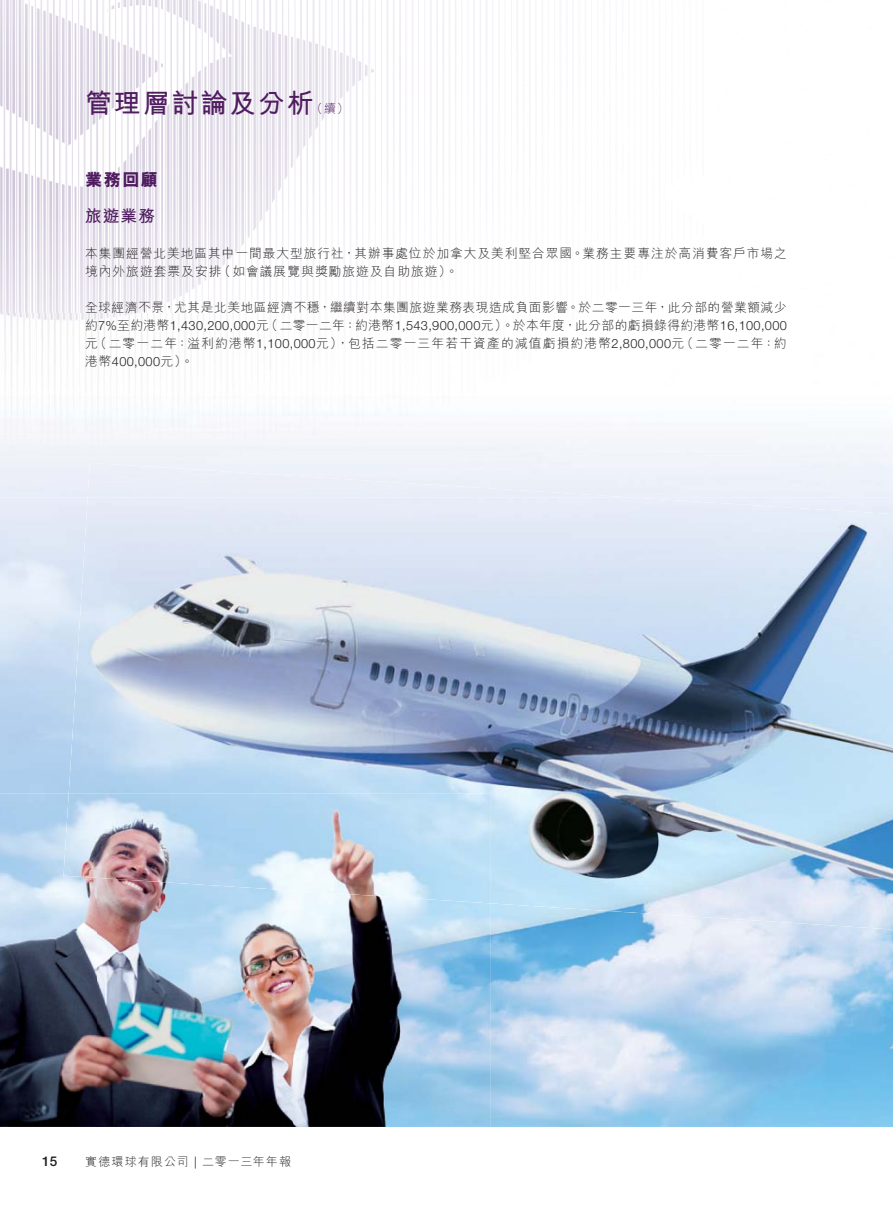
<style>
.page{position:relative;width:893px;height:1212px;background:#fff}
.page>*{position:absolute;margin:0;border:0;box-sizing:border-box;transform-origin:0 0}
.t1{font:27px "M Hei HK Bold E Ten B5 H";letter-spacing:.07em;color:#501c60}
.t2{font:17.25px "M Hei HK Xbold E Ten B5 H";color:#501c60}
.t3{font:16.5px "M Hei HK Bold E Ten B5 H";color:#501c60}
.t4{font:500 13.5px "Helvetica Neue LT Std";color:#231f20}
.t5{font:12.75px/18px "M Hei HK Light E Ten B5 H";letter-spacing:.075em;color:#231f20}
.t6{font:300 12.75px "Helvetica Neue LT Std";letter-spacing:.03em;color:#231f20}
.t7{font:12.75px "M Hei HK Light E Ten B5 H";letter-spacing:.04em;color:#231f20}
.t8{font:12px "M Hei HK Light E Ten B5 H";letter-spacing:.095em;color:#231f20}
.t9{font:12px "M Hei HK Light E Ten B5 H";color:#501c60}
.s1{font-family:"M Hei HK Light E Ten B5 H";font-weight:400}
.s2{font-family:"Helvetica Neue LT Std";font-weight:300}
</style>
<div class="page">
<img style="left:0;top:0;width:893px;height:1127px">
<img style="left:0;top:793px;width:97px;height:334px">
<img style="left:97px;top:929px;width:197px;height:198px">
<img style="left:294px;top:929px;width:196px;height:198px">
<img style="left:0;top:313px;width:893px;height:184px">
<img style="left:69px;top:497px;width:824px;height:432px">
<img style="left:63px;top:793px;width:427px;height:110px">
<div style="left:88px;top:463px;width:546px;height:34px;background:#eceff8"></div>
<h1 class="t1" style="left:85px;top:93px;width:230px">管理層討論及分析</h1>
<p class="t9" style="left:311px;top:104px;width:40px">（續）</p>
<h2 class="t2" style="left:85px;top:173px;width:75px">業務回顧</h2>
<p class="t3" style="left:85px;top:209px;width:71px">旅遊業務</p>
<p class="t5" style="left:85px;top:245px;width:703px">本集團經營北美地區其中一間最大型旅行社，其辦事處位於加拿大及美利堅合眾國。業務主要專注於高消費客戶市場之境內外旅遊套票及安排（如會議展覽與獎勵旅遊及自助旅遊）。</p>
<p class="t7" style="left:85px;top:302px;width:703px">全球經濟不景，尤其是北美地區經濟不穩，繼續對本集團旅遊業務表現造成負面影響。於二零一三年，此分部的營業額減少</p>
<p class="t6" style="left:85px;top:320px;width:703px"><span class="s1">約</span>7%<span class="s1">至約港幣</span>1,430,200,000<span class="s1">元（二零一二年：約港幣</span>1,543,900,000<span class="s1">元）。於本年度，此分部的虧損錄得約港幣</span>16,100,000</p>
<p class="t5" style="left:85px;top:335px;width:703px">元（二零一二年：溢利約港幣<span class="s2">1,100,000</span>元），包括二零一三年若干資產的減值虧損約港幣<span class="s2">2,800,000</span>元（二零一二年：約</p>
<p class="t6" style="left:85px;top:356px;width:110px"><span class="s1">港幣</span>400,000<span class="s1">元）。</span></p>
<p class="t4" style="left:42px;top:1157px;width:17px">15</p>
<p class="t8" style="left:85px;top:1157px;width:208px">實德環球有限公司 <span class="s2">|</span> 二零一三年年報</p>
</div>
